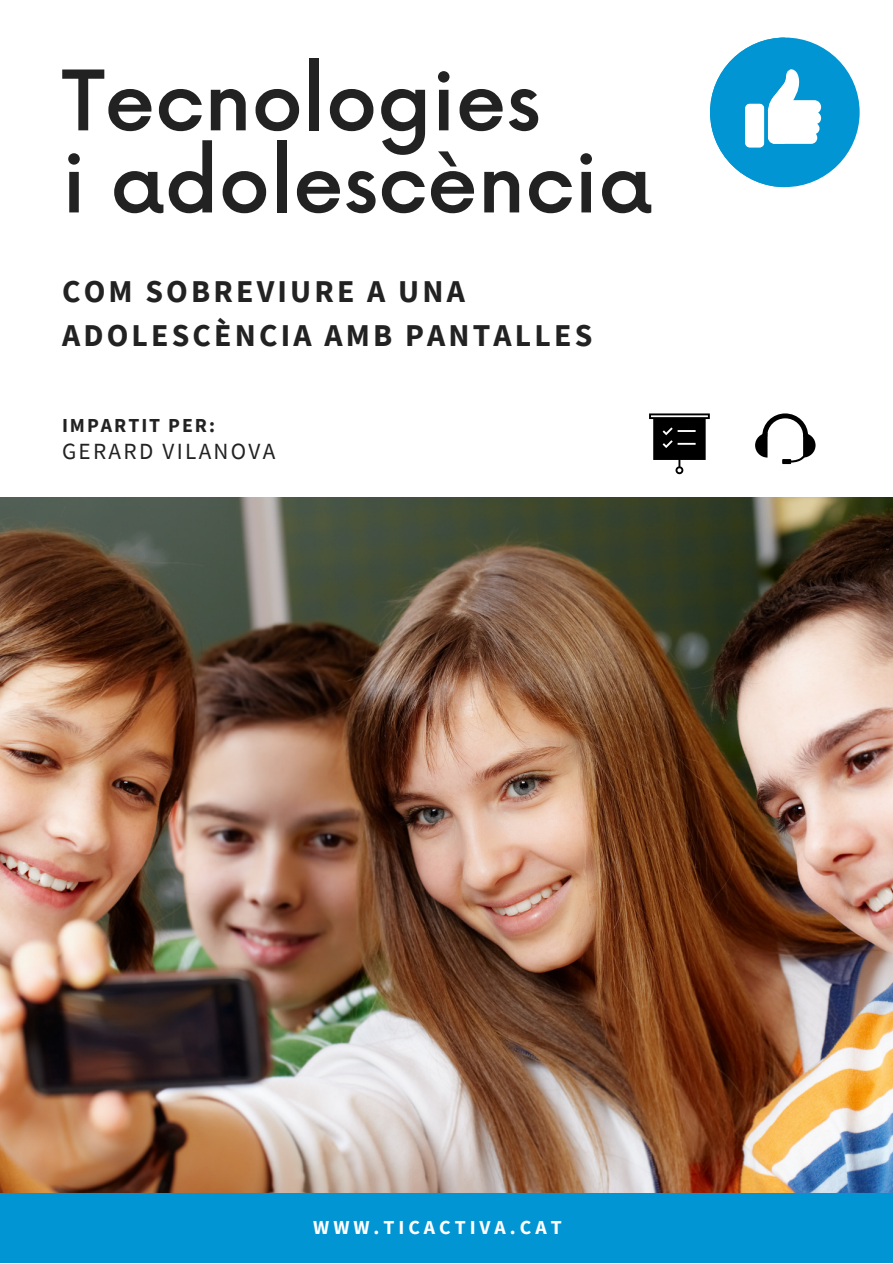
<style>
.page{position:relative;width:893px;height:1264px;background:#fff}
.page>*{position:absolute;margin:0;border:0;box-sizing:border-box;transform-origin:0 0}
.t1{font:500 81.15px/82.1px "Now";color:#222}
.t2{font:700 31.65px/43.8px "Source Sans Pro";letter-spacing:.1em;color:#222}
.t3{font:23.1px "Source Sans Pro";letter-spacing:.1em;color:#222}
.t4{font:700 19.8px "Source Sans Pro";letter-spacing:.2em;color:#fff}
.t5{font:700 19.8px "Source Sans Pro";letter-spacing:.1em;color:#222}
</style>
<div class="page">
<img style="left:0;top:497px;width:892px;height:696px">
<div style="left:0;top:1193px;width:892px;height:69px;background:#0195d3"></div>
<div style="left:710px;top:38px;width:149px;height:149px;background:#0195d3;border-radius:50%"></div>
<svg style="left:710px;top:38px;width:111px;height:149px"></svg>
<div style="left:782px;top:459px;width:9px;height:5px;background:#000"></div>
<svg style="left:755px;top:413px;width:60px;height:49px"></svg>
<svg style="left:649px;top:413px;width:60px;height:61px"></svg>
<h1 class="t1" style="left:62px;top:65px;width:592px">Tecnologies<br>i adolescència</h1>
<p class="t2" style="left:62px;top:269px;width:531px">COM SOBREVIURE A UNA<br>ADOLESCÈNCIA AMB PANTALLES</p>
<p class="t5" style="left:62px;top:412px;width:154px">IMPARTIT PER:</p>
<p class="t3" style="left:62px;top:436px;width:215px">GERARD VILANOVA</p>
<p class="t4" style="left:313px;top:1214px;width:250px">WWW.TICACTIVA.CAT</p>
</div>
